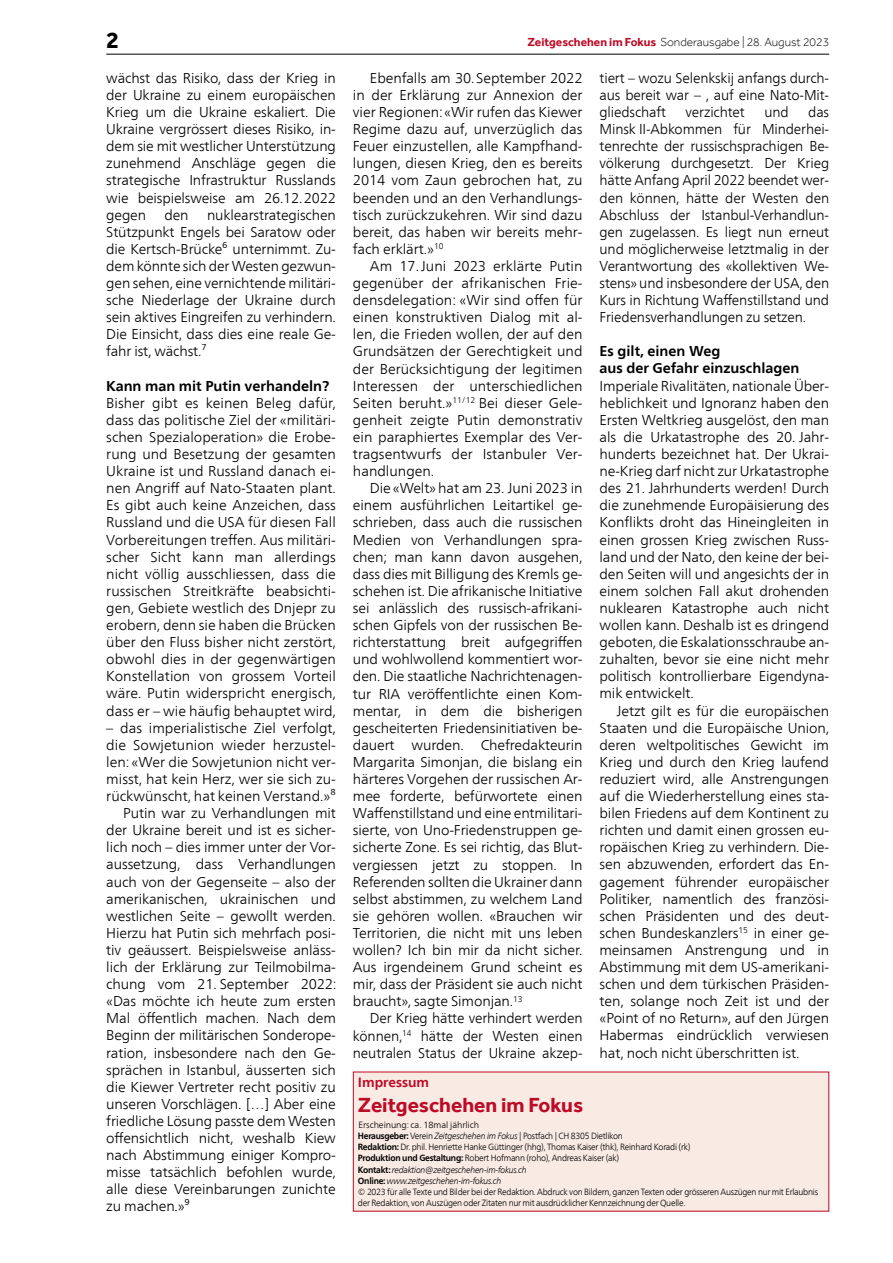
<style>
.page{position:relative;width:893px;height:1263px;background:#fff}
.page>*{position:absolute;margin:0;border:0;box-sizing:border-box;transform-origin:0 0}
.t1{font:700 24px "Effra";color:#000}
.t2{font:700 21px "Effra";color:#bd0a26}
.t3{font:300 14.25px/17.1px "Frutiger Neue LT Com";letter-spacing:-.01em;color:#000;text-align:justify}
.t4{font:700 14.25px/17.1px "Frutiger Neue LT Com";color:#000}
.t5{font:700 13.5px "Frutiger Neue LT Com";color:#bd0a26}
.t6{font:300 12px "Effra";color:#000}
.t7{font:300 9px/11.2px "Frutiger Neue LT Com";letter-spacing:-.03em;color:#000}
.s1{font-weight:700;color:#bd0a26}
.s2{font-weight:700}
.s3{font-style:italic}
</style>
<div class="page">
<hr style="left:106px;top:54px;width:723px;height:1px;background:#000">
<div style="left:353px;top:1072px;width:476px;height:139px;background:#f9eae3"></div>
<h1 class="t1" style="left:106px;top:26px;width:15px">2</h1>
<p class="t6" style="left:527px;top:35px;width:303px"><span class="s1">Zeitgeschehen im Fokus</span> Sonderausgabe | 28. August 2023</p>
<p class="t3" style="left:106px;top:69px;width:231px">wächst das Risiko, dass der Krieg in der Ukraine zu einem europäischen Krieg um die Ukraine eskaliert. Die Ukraine vergrössert dieses Risiko, in&shy;dem sie mit westlicher Unterstützung zunehmend Anschläge gegen die strategische Infrastruktur Russlands wie beispielsweise am 26.12.2022 gegen</p>
<p class="t3" style="left:353px;top:69px;width:231px;text-indent:17px">Ebenfalls am 30.September 2022 in der Erklärung zur Annexion der vier Regionen: «Wir rufen das Kiewer Regime dazu auf, unverzüglich das Feuer einzustellen, alle Kampfhand&shy;lungen, diesen Krieg, den es bereits 2014 vom Zaun gebrochen hat, zu beenden und an den Verhandlungs&shy;tisch zurückzukehren. Wir sind dazu bereit, das haben wir bereits mehr&shy;fach erklärt.»<sup>10</sup></p>
<p class="t3" style="left:353px;top:257px;width:231px;text-indent:17px">Am 17.Juni 2023 erklärte Putin gegenüber der afrikanischen Frie&shy;densdelegation: «Wir sind offen für einen konstruktiven Dialog mit al&shy;len, die Frieden wollen, der auf den Grundsätzen der Gerechtigkeit und der Berücksichtigung der legitimen Interessen der unterschiedlichen Seiten beruht.»<sup>11/12</sup> Bei dieser Gele&shy;genheit zeigte Putin demonstrativ ein paraphiertes Exemplar des Ver&shy;tragsentwurfs der Istanbuler Ver&shy;handlungen.</p>
<p class="t3" style="left:353px;top:480px;width:231px;text-indent:17px">Die «Welt» hat am 23. Juni 2023 in einem ausführlichen Leitartikel ge&shy;schrieben, dass auch die russischen Medien von Verhandlungen spra&shy;chen; man kann davon ausgehen, dass dies mit Billigung des Kremls ge&shy;schehen ist. Die afrikanische Initiative sei anlässlich des russisch-afrikani&shy;schen Gipfels von der russischen Be&shy;richterstattung breit aufgegriffen und wohlwollend kommentiert wor&shy;den. Die staatliche Nachrichtenagen&shy;tur RIA veröffentlichte einen Kom&shy;mentar, in dem die bisherigen gescheiterten Friedensinitiativen be&shy;dauert wurden. Chefredakteurin Margarita Simonjan, die bislang ein härteres Vorgehen der russischen Ar&shy;mee forderte, befürwortete einen Waffenstillstand und eine entmilitari&shy;sierte, von Uno-Friedenstruppen ge&shy;sicherte Zone. Es sei richtig, das Blut&shy;vergiessen jetzt zu stoppen. In Referenden sollten die Ukrainer dann selbst abstimmen, zu welchem Land sie gehören wollen. «Brauchen wir Territorien, die nicht mit uns leben wollen? Ich bin mir da nicht sicher.<br>Aus irgendeinem Grund scheint es mir, dass der Präsident sie auch nicht braucht», sagte Simonjan.<sup>13</sup></p>
<p class="t3" style="left:353px;top:1010px;width:231px;text-indent:17px">Der Krieg hätte verhindert werden können,<sup>14</sup> hätte der Westen einen neutralen Status der Ukraine akzep-</p>
<p class="t3" style="left:600px;top:69px;width:231px">tiert – wozu Selenkskij anfangs durch&shy;aus bereit war – , auf eine Nato-Mit&shy;gliedschaft</p>
<p class="t3" style="left:600px;top:103px;width:231px;text-indent:209px">das Minsk II-Abkommen für Minderhei&shy;tenrechte der russischsprachigen Be&shy;völkerung durchgesetzt. Der Krieg hätte Anfang April 2022 beendet wer&shy;den können, hätte der Westen den Abschluss der Istanbul-Verhandlun&shy;gen zugelassen. Es liegt nun erneut und möglicherweise letztmalig in der Verantwortung des «kollektiven We&shy;stens» und insbesondere der USA, den Kurs in Richtung Waffenstillstand und Friedensverhandlungen zu setzen.</p>
<p class="t4" style="left:600px;top:343px;width:201px">Es gilt, einen Weg<br>aus der Gefahr einzuschlagen</p>
<p class="t3" style="left:600px;top:377px;width:231px">Imperiale Rivalitäten, nationale Über&shy;heblichkeit und Ignoranz haben den Ersten Weltkrieg ausgelöst, den man als die Urkatastrophe des 20. Jahr&shy;hunderts bezeichnet hat. Der Ukrai&shy;ne-Krieg darf nicht zur Urkatastrophe des 21. Jahrhunderts werden! Durch die zunehmende Europäisierung des Konflikts droht das Hineingleiten in einen grossen Krieg zwischen Russ&shy;land und der Nato, den keine der bei&shy;den Seiten will und angesichts der in einem solchen Fall akut drohenden nuklearen Katastrophe auch nicht wollen kann. Deshalb ist es dringend geboten, die Eskalationsschraube an&shy;zuhalten, bevor sie eine nicht mehr politisch kontrollierbare Eigendyna&shy;mik entwickelt.</p>
<p class="t3" style="left:600px;top:702px;width:231px;text-indent:17px">Jetzt gilt es für die europäischen Staaten und die Europäische Union, deren weltpolitisches Gewicht im Krieg und durch den Krieg laufend reduziert wird, alle Anstrengungen auf die Wiederherstellung eines sta&shy;bilen Friedens auf dem Kontinent zu richten und damit einen grossen eu&shy;ropäischen Krieg zu verhindern. Die&shy;sen abzuwenden, erfordert das En&shy;gagement führender europäischer Politiker, namentlich des französi&shy;schen Präsidenten und des deut&shy;schen Bundeskanzlers<sup>15</sup> in einer ge&shy;meinsamen Anstrengung und in Abstimmung mit dem US-amerikani&shy;schen und dem türkischen Präsiden&shy;ten, solange noch Zeit ist und der «Point of no Return», auf den Jürgen Habermas eindrücklich verwiesen hat, noch nicht überschritten ist.</p>
<p class="t3" style="left:685px;top:103px;width:61px">verzichtet</p>
<p class="t3" style="left:764px;top:103px;width:26px">und</p>
<p class="t3" style="left:106px;top:206px;width:231px;text-indent:101px">nuklearstrategischen Stützpunkt Engels bei Saratow oder die Kertsch-Brücke⁶ unternimmt. Zu&shy;dem könnte sich der Westen gezwun&shy;gen sehen, eine vernichtende militäri&shy;sche Niederlage der Ukraine durch sein aktives Eingreifen zu verhindern.<br>Die Einsicht, dass dies eine reale Ge&shy;fahr ist, wächst.⁷</p>
<p class="t4" style="left:106px;top:377px;width:224px">Kann man mit Putin verhandeln?</p>
<p class="t3" style="left:106px;top:394px;width:231px">Bisher gibt es keinen Beleg dafür, dass das politische Ziel der «militäri&shy;schen Spezialoperation» die Erobe&shy;rung und Besetzung der gesamten Ukraine ist und Russland danach ei&shy;nen Angriff auf Nato-Staaten plant.<br>Es gibt auch keine Anzeichen, dass Russland und die USA für diesen Fall Vorbereitungen treffen. Aus militäri&shy;scher Sicht kann man allerdings nicht völlig ausschliessen, dass die russischen Streitkräfte beabsichti&shy;gen, Gebiete westlich des Dnjepr zu erobern, denn sie haben die Brücken über den Fluss bisher nicht zerstört, obwohl dies in der gegenwärtigen Konstellation von grossem Vorteil wäre. Putin widerspricht energisch, dass er – wie häufig behauptet wird,</p>
<p class="t3" style="left:106px;top:719px;width:231px">– das imperialistische Ziel verfolgt,</p>
<p class="t3" style="left:106px;top:736px;width:231px">die Sowjetunion wieder herzustel-</p>
<p class="t3" style="left:106px;top:753px;width:231px">len: «Wer die Sowjetunion nicht ver-</p>
<p class="t3" style="left:106px;top:770px;width:231px">misst, hat kein Herz, wer sie sich zu-</p>
<p class="t3" style="left:106px;top:787px;width:231px">rückwünscht, hat keinen Verstand.»⁸</p>
<p class="t3" style="left:123px;top:804px;width:214px">Putin war zu Verhandlungen mit</p>
<p class="t3" style="left:106px;top:821px;width:231px">der Ukraine bereit und ist es sicher-</p>
<p class="t3" style="left:106px;top:839px;width:231px">lich noch – dies immer unter der Vor-</p>
<p class="t3" style="left:106px;top:856px;width:231px">aussetzung, dass Verhandlungen</p>
<p class="t3" style="left:106px;top:873px;width:231px">auch von der Gegenseite – also der</p>
<p class="t3" style="left:106px;top:890px;width:231px">amerikanischen, ukrainischen und</p>
<p class="t3" style="left:106px;top:907px;width:231px">westlichen Seite – gewollt werden.</p>
<p class="t3" style="left:106px;top:924px;width:231px">Hierzu hat Putin sich mehrfach posi-</p>
<p class="t3" style="left:106px;top:941px;width:230px">tiv geäussert. Beispielsweise anläss-</p>
<p class="t3" style="left:106px;top:958px;width:231px">lich der Erklärung zur Teilmobilma-</p>
<p class="t3" style="left:106px;top:975px;width:232px">chung vom 21. September 2022:</p>
<p class="t3" style="left:106px;top:992px;width:231px">«Das möchte ich heute zum ersten</p>
<p class="t3" style="left:106px;top:1010px;width:231px">Mal öffentlich machen. Nach dem</p>
<p class="t3" style="left:106px;top:1027px;width:231px">Beginn der militärischen Sonderope-</p>
<p class="t3" style="left:106px;top:1044px;width:231px">ration, insbesondere nach den Ge-</p>
<p class="t3" style="left:106px;top:1061px;width:231px">sprächen in Istanbul, äusserten sich</p>
<p class="t3" style="left:106px;top:1078px;width:231px">die Kiewer Vertreter recht positiv zu</p>
<p class="t3" style="left:106px;top:1095px;width:231px">unseren Vorschlägen. […] Aber eine</p>
<p class="t3" style="left:106px;top:1112px;width:231px">friedliche Lösung passte dem Westen</p>
<p class="t3" style="left:106px;top:1129px;width:231px">offensichtlich nicht, weshalb Kiew</p>
<p class="t3" style="left:106px;top:1146px;width:231px">nach Abstimmung einiger Kompro-</p>
<p class="t3" style="left:106px;top:1163px;width:231px">misse tatsächlich befohlen wurde,</p>
<p class="t3" style="left:106px;top:1181px;width:231px">alle diese Vereinbarungen zunichte</p>
<p class="t3" style="left:106px;top:1198px;width:85px">zu machen.»⁹</p>
<p class="t3" style="left:164px;top:206px;width:26px">den</p>
<p class="t5" style="left:358px;top:1074px;width:73px">Impressum</p>
<h2 class="t2" style="left:358px;top:1092px;width:227px">Zeitgeschehen im Fokus</h2>
<p class="t7" style="left:358px;top:1119px;width:462px">Erscheinung: ca. 18mal jährlich<br><span class="s2">Herausgeber:</span> Verein <span class="s3">Zeitgeschehen im Fokus</span> | Postfach | CH 8305 Dietlikon<br><span class="s2">Redaktion:</span> Dr. phil. Henriette Hanke Güttinger (hhg), Thomas Kaiser (thk), Reinhard Koradi (rk)<br><span class="s2">Produktion und Gestaltung:</span> Robert Hofmann (roho), Andreas Kaiser (ak)<br><span class="s2">Kontakt:</span> <span class="s3">redaktion@zeitgeschehen-im-fokus.ch<br></span><span class="s2">Online:</span> <span class="s3">www.zeitgeschehen-im-fokus.ch<br></span>© 2023 für alle Texte und Bilder bei der Redaktion. Abdruck von Bildern, ganzen Texten oder grösseren Auszügen nur mit Erlaubnis der Redaktion, von Auszügen oder Zitaten nur mit ausdrücklicher Kennzeichnung der Quelle.</p>
</div>
